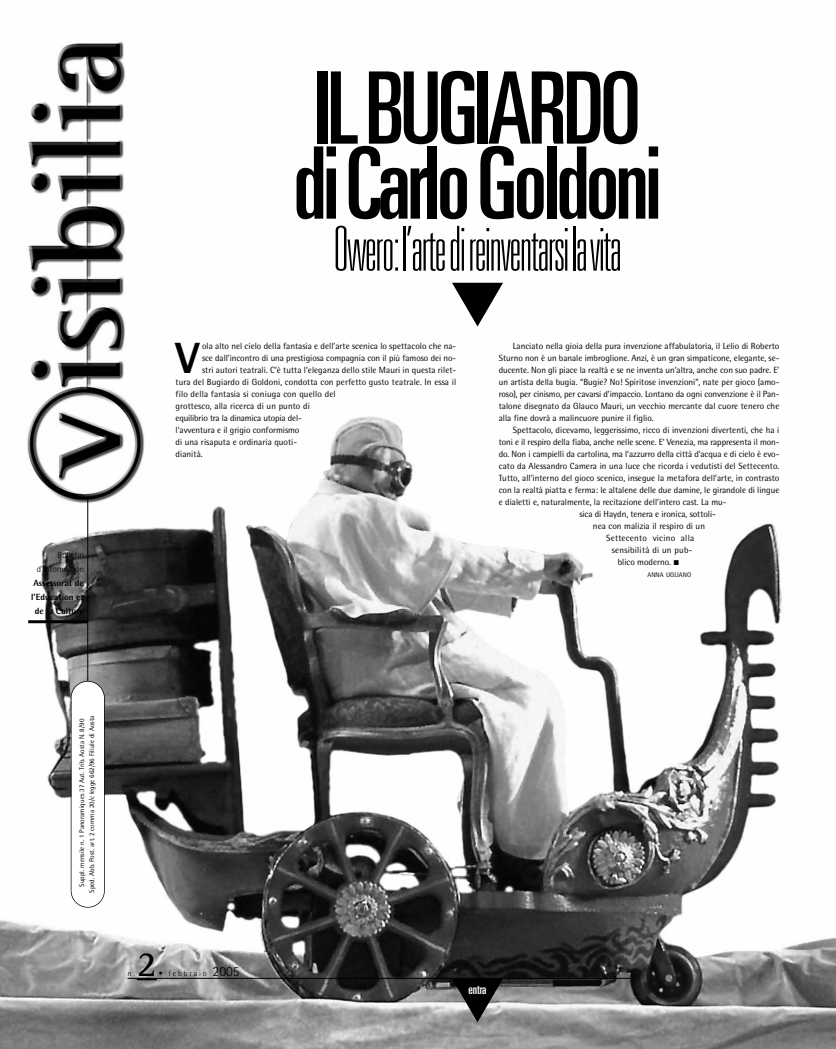
<style>
.page{position:relative;width:836px;height:1049px;background:#fff}
.page>*{position:absolute;margin:0;border:0;box-sizing:border-box;transform-origin:0 0}
.t1{font:ultra-condensed 100px/75px "Univers";letter-spacing:-.035em;color:#000}
.t2{font:100 ultra-condensed 62px "Univers";letter-spacing:-.02em;color:#000}
.t3{font:800 43.8px "Rotis Semi Sans";color:#000;scale:.95 1}
.t4{font:700 36px "Rotis Semi Serif";color:#000}
.t5{font:ultra-condensed 13px "Univers";color:#fff}
.t6{font:9px/12px "Rotis Semi Sans";color:#000;text-align:justify}
.t7{font:9px "Rotis Semi Sans";letter-spacing:.025em;color:#000}
.t8{font:800 9px/14px "Rotis Semi Sans";color:#000;text-align:center}
.t9{font:9px "Rotis Semi Sans";letter-spacing:-.02em;color:#000}
.t10{font:300 9px/14px "Rotis Semi Sans";color:#000;text-align:right}
.t11{font:300 8px "Rotis Semi Sans";letter-spacing:.24em;color:#000}
.t12{font:7px/10px "Rotis Semi Sans";color:#000;text-align:center}
.t13{font:6.8px "Rotis Semi Sans";color:#000}
.s1{font-size:14px}
</style>
<div class="page">
<img style="left:0;top:41px;width:836px;height:1008px">
<hr style="left:28px;top:620px;width:60px;height:3px;background:#000">
<svg style="left:71px;top:681px;width:34px;height:227px"></svg>
<hr style="left:87px;top:497px;width:1px;height:184px;background:#000">
<hr style="left:127px;top:978px;width:504px;height:1px;background:#000">
<svg style="left:137px;top:979px;width:20px;height:1px"></svg>
<svg style="left:452px;top:979px;width:51px;height:43px;background:#525252"></svg>
<svg style="left:452px;top:283px;width:51px;height:43px"></svg>
<p class="t10" style="left:37px;top:549px;width:49px">Bulletin d’Information</p>
<p class="t8" style="left:31px;top:577px;width:54px">Assessorat de l’Education et de la Culture</p>
<h1 class="t1" style="left:293px;top:79px;width:370px">IL BUGIARDO di Carlo Goldoni</h1>
<h2 class="t2" style="left:334px;top:226px;width:289px">Ovvero:l’arte di reinventarsi la vita</h2>
<h3 class="t3" style="left:176px;top:343px;width:27px">V</h3>
<p class="t6" style="left:202px;top:341px;width:256px">ola alto nel cielo della fantasia e dell’arte scenica lo spettacolo che na-</p>
<p class="t6" style="left:202px;top:353px;width:256px">sce dall’incontro di una prestigiosa compagnia con il più famoso dei no-</p>
<p class="t6" style="left:202px;top:365px;width:256px">stri autori teatrali. C’è tutta l’eleganza dello stile Mauri in questa rilet-</p>
<p class="t6" style="left:176px;top:377px;width:282px">tura del Bugiardo di Goldoni, condotta con perfetto gusto teatrale. In essa il</p>
<p class="t6" style="left:176px;top:389px;width:162px">filo della fantasia si coniuga con quello del</p>
<p class="t6" style="left:176px;top:401px;width:136px">grottesco, alla ricerca di un punto di</p>
<p class="t9" style="left:176px;top:415px;width:128px">equilibrio tra la dinamica utopia del-</p>
<p class="t6" style="left:176px;top:425px;width:125px">l’avventura e il grigio conformismo</p>
<p class="t6" style="left:176px;top:437px;width:123px">di una risaputa e ordinaria quoti-</p>
<p class="t6" style="left:176px;top:449px;width:29px">dianità.</p>
<p class="t6" style="left:499px;top:341px;width:282px;text-indent:14px">Lanciato nella gioia della pura invenzione affabulatoria, il Lelio di Roberto Sturno non è un banale imbroglione. Anzi, è un gran simpaticone, elegante, se&shy;ducente. Non gli piace la realtà e se ne inventa un’altra, anche con suo padre. E’ un artista della bugia. “Bugie? No! Spiritose invenzioni”, nate per gioco (amo&shy;roso), per cinismo, per cavarsi d’impaccio. Lontano da ogni convenzione è il Pan&shy;talone disegnato da Glauco Mauri, un vecchio mercante dal cuore tenero che alla fine dovrà a malincuore punire il figlio.</p>
<p class="t6" style="left:513px;top:425px;width:268px">Spettacolo, dicevamo, leggerissimo, ricco di invenzioni divertenti, che ha i</p>
<p class="t6" style="left:499px;top:437px;width:282px">toni e il respiro della fiaba, anche nelle scene. E’ Venezia, ma rappresenta il mon-</p>
<p class="t6" style="left:499px;top:449px;width:282px">do. Non i campielli da cartolina, ma l’azzurro della città d’acqua e di cielo è evo-</p>
<p class="t6" style="left:499px;top:461px;width:282px">cato da Alessandro Camera in una luce che ricorda i vedutisti del Settecento.</p>
<p class="t6" style="left:499px;top:473px;width:282px">Tutto, all’interno del gioco scenico, insegue la metafora dell’arte, in contrasto</p>
<p class="t6" style="left:499px;top:485px;width:282px">con la realtà piatta e ferma: le altalene delle due damine, le girandole di lingue</p>
<p class="t6" style="left:499px;top:497px;width:229px">e dialetti e, naturalmente, la recitazione dell’intero cast. La mu-</p>
<p class="t6" style="left:579px;top:509px;width:138px">sica di Haydn, tenera e ironica, sottoli-</p>
<p class="t6" style="left:593px;top:521px;width:114px">nea con malizia il respiro di un</p>
<p class="t7" style="left:606px;top:535px;width:90px">Settecento vicino alla</p>
<p class="t7" style="left:612px;top:547px;width:82px">sensibilità di un pub-</p>
<p class="t6" style="left:618px;top:557px;width:63px">blico moderno. ■</p>
<p class="t13" style="left:648px;top:572px;width:45px">ANNA UGLIANO</p>
<p class="t12" style="left:78px;top:893px;width:179px;rotate:-90deg">Suppl. mensile n. 1 Panoramiques 37 Aut. Trib. Aosta N. 8/90<br>Sped. Abb. Post. art. 2 comma 20/c legge 662/96 Filiale di Aosta</p>
<h3 class="t4" style="left:137px;top:951px;width:22px">2</h3>
<p class="t11" style="left:159px;top:970px;width:82px">• febbraio <span class="s1">2005</span></p>
<p class="t11" style="left:127px;top:970px;width:9px">n.</p>
<h3 class="t5" style="left:468px;top:985px;width:20px">entra</h3>
</div>
